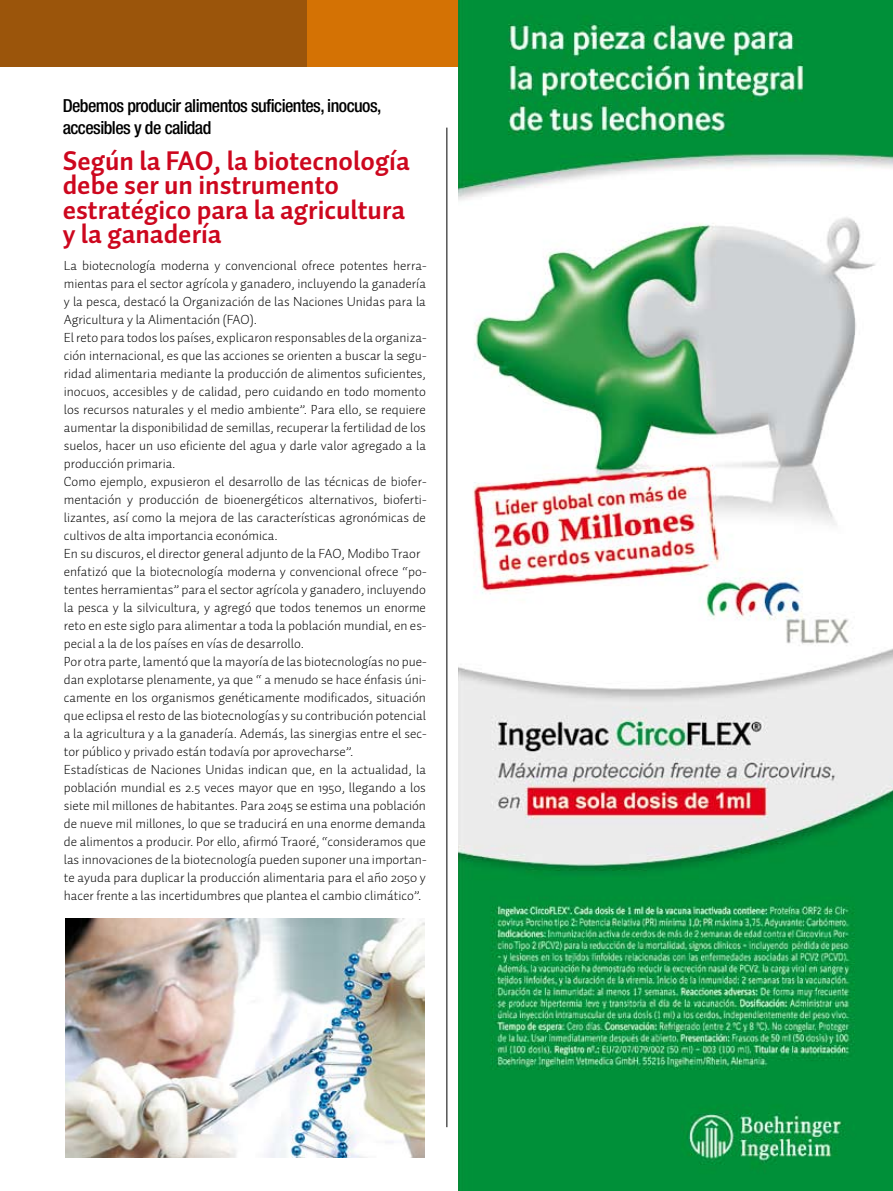
<style>
.page{position:relative;width:893px;height:1191px;background:#fff}
.page>*{position:absolute;margin:0;border:0;box-sizing:border-box;transform-origin:0 0}
.t1{font:700 27px/24px "Auto 1";color:#cd071e}
.t2{font:500 condensed 18px/21.6px "Helvetica Neue LT Std";letter-spacing:-.03em;color:#000}
.t3{font:300 13.5px/18px "Auto 1";color:#000}
</style>
<div class="page">
<div style="left:0;top:0;width:316px;height:66px;background:#9b550b"></div>
<div style="left:308px;top:0;width:117px;height:66px;background:#d47204"></div>
<div style="left:419px;top:0;width:84px;height:66px;background:#d47204"></div>
<img style="left:459px;top:0;width:434px;height:1191px">
<hr style="left:446px;top:128px;width:1px;height:999px;background:#000">
<img style="left:65px;top:918px;width:360px;height:239px">
<h2 class="t2" style="left:63px;top:95px;width:320px">Debemos producir alimentos suficientes, inocuos, accesibles y de calidad</h2>
<h1 class="t1" style="left:63px;top:149px;width:349px">Según la FAO, la biotecnología debe ser un instrumento estratégico para la agricultura y la ganadería</h1>
<p class="t3" style="left:64px;top:256px;width:364px">La biotecnología moderna y convencional ofrece potentes herra&shy;mientas para el sector agrícola y ganadero, incluyendo la ganadería y la pesca, destacó la Organización de las Naciones Unidas para la Agricultura y la Alimentación (FAO).<br>El reto para todos los países, explicaron responsables de la organiza&shy;ción internacional, es que las acciones se orienten a buscar la segu&shy;ridad alimentaria mediante la producción de alimentos suficientes, inocuos, accesibles y de calidad, pero cuidando en todo momento los recursos naturales y el medio ambiente”. Para ello, se requiere aumentar la disponibilidad de semillas, recuperar la fertilidad de los suelos, hacer un uso eficiente del agua y darle valor agregado a la producción primaria.<br>Como ejemplo, expusieron el desarrollo de las técnicas de biofer&shy;mentación y producción de bioenergéticos alternativos, bioferti&shy;lizantes, así como la mejora de las características agronómicas de cultivos de alta importancia económica.<br>En su discuros, el director general adjunto de la FAO, Modibo Traorė enfatizó que la biotecnología moderna y convencional ofrece “po&shy;tentes herramientas” para el sector agrícola y ganadero, incluyendo la pesca y la silvicultura, y agregó que todos tenemos un enorme reto en este siglo para alimentar a toda la población mundial, en es&shy;pecial a la de los países en vías de desarrollo.<br>Por otra parte, lamentó que la mayoría de las biotecnologías no pue&shy;dan explotarse plenamente, ya que “ a menudo se hace énfasis úni&shy;camente en los organismos genéticamente modificados, situación que eclipsa el resto de las biotecnologías y su contribución potencial a la agricultura y a la ganadería. Además, las sinergias entre el sec&shy;tor público y privado están todavía por aprovecharse”.<br>Estadísticas de Naciones Unidas indican que, en la actualidad, la población mundial es 2.5 veces mayor que en 1950, llegando a los siete mil millones de habitantes. Para 2045 se estima una población de nueve mil millones, lo que se traducirá en una enorme demanda de alimentos a producir. Por ello, afirmó Traoré, “consideramos que las innovaciones de la biotecnología pueden suponer una importan&shy;te ayuda para duplicar la producción alimentaria para el año 2050 y hacer frente a las incertidumbres que plantea el cambio climático”.</p>
</div>
